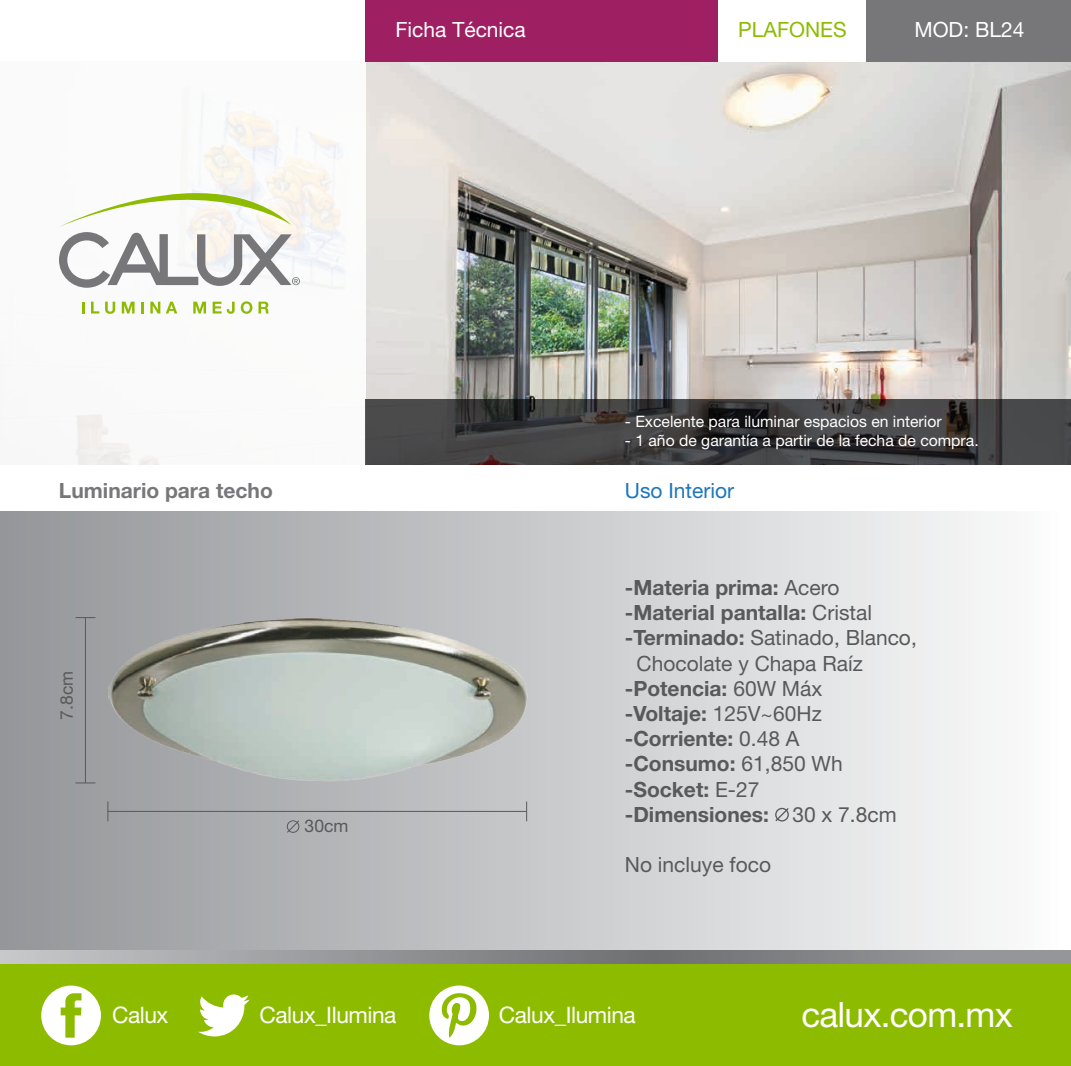
<style>
.page{position:relative;width:1071px;height:1066px;background:#fff}
.page>*{position:absolute;margin:0;border:0;box-sizing:border-box;transform-origin:0 0}
.t1{font:35px "Helvetica Neue";letter-spacing:-.02em;color:#fff}
.t2{font:22.75px "Helvetica Neue";letter-spacing:-.02em;color:#fff}
.t3{font:700 21px "Helvetica Neue";color:#58595b}
.t4{font:21px "Helvetica Neue";color:#58595b}
.t5{font:21px "Helvetica Neue";color:#fff}
.t6{font:700 21px "Helvetica Neue";color:#77777a}
.t7{font:21px "Helvetica Neue";color:#1d76bc}
.t8{font:21px "Helvetica Neue";color:#8dbb00}
.t9{font:17.5px "Helvetica Neue";color:#58595b}
.t10{font:15.75px "Helvetica Neue";color:#fff}
.s1{font-weight:400}
.s2{font-weight:700}
</style>
<div class="page">
<img style="left:366px;top:61px;width:705px;height:338px">
<div style="left:0;top:511px;width:1071px;height:439px;background:linear-gradient(to right,#929598,#fdfdfd)"></div>
<svg style="left:82px;top:302px;width:2px;height:11px"></svg>
<svg style="left:91px;top:301px;width:8px;height:12px"></svg>
<svg style="left:105px;top:301px;width:10px;height:13px"></svg>
<svg style="left:122px;top:301px;width:13px;height:12px"></svg>
<svg style="left:141px;top:302px;width:3px;height:11px"></svg>
<svg style="left:150px;top:301px;width:10px;height:12px"></svg>
<svg style="left:166px;top:301px;width:11px;height:12px"></svg>
<svg style="left:193px;top:301px;width:13px;height:12px"></svg>
<svg style="left:213px;top:301px;width:22px;height:13px"></svg>
<svg style="left:241px;top:301px;width:11px;height:13px"></svg>
<svg style="left:259px;top:301px;width:10px;height:12px"></svg>
<svg style="left:59px;top:152px;width:241px;height:136px"></svg>
<svg style="left:0;top:950px;width:1071px;height:14px;background:#919396"></svg>
<svg style="left:366px;top:399px;width:705px;height:65px;background:#3e3d3e"></svg>
<hr style="left:108px;top:810px;width:419px;height:1px;background:#58595b">
<svg style="left:107px;top:801px;width:1px;height:20px"></svg>
<svg style="left:526px;top:801px;width:1px;height:20px"></svg>
<hr style="left:85px;top:617px;width:1px;height:165px;background:#58595b">
<svg style="left:76px;top:617px;width:19px;height:1px"></svg>
<svg style="left:76px;top:782px;width:19px;height:1px"></svg>
<svg style="left:286px;top:819px;width:14px;height:14px"></svg>
<svg style="left:774px;top:806px;width:16px;height:16px"></svg>
<div style="left:366px;top:0;width:352px;height:61px;background:#9f1f63"></div>
<div style="left:865px;top:0;width:206px;height:61px;background:#77777a"></div>
<div style="left:0;top:964px;width:1071px;height:101px;background:#8dbb00"></div>
<svg style="left:41px;top:985px;width:60px;height:60px"></svg>
<svg style="left:198px;top:994px;width:52px;height:42px"></svg>
<svg style="left:429px;top:985px;width:60px;height:60px"></svg>
<img style="left:109px;top:617px;width:418px;height:165px">
<p class="t5" style="left:396px;top:17px;width:132px">Ficha Técnica</p>
<p class="t8" style="left:738px;top:17px;width:110px">PLAFONES</p>
<p class="t5" style="left:914px;top:17px;width:112px">MOD: BL24</p>
<p class="t10" style="left:625px;top:412px;width:318px">- Excelente para iluminar espacios en interior</p>
<p class="t10" style="left:625px;top:431px;width:355px">- 1 año de garantía a partir de la fecha de compra.</p>
<p class="t6" style="left:59px;top:477px;width:215px">Luminario para techo</p>
<p class="t7" style="left:625px;top:477px;width:111px">Uso Interior</p>
<p class="t9" style="left:56px;top:719px;width:50px;rotate:-90deg">7.8cm</p>
<p class="t9" style="left:305px;top:815px;width:45px">30cm</p>
<p class="t3" style="left:625px;top:574px;width:216px">-Materia prima: <span class="s1">Acero</span></p>
<p class="t3" style="left:625px;top:599px;width:249px">-Material pantalla: <span class="s1">Cristal</span></p>
<p class="t4" style="left:625px;top:625px;width:294px"><span class="s2">-Terminado:</span> Satinado, Blanco,</p>
<p class="t4" style="left:637px;top:650px;width:228px">Chocolate y Chapa Raíz</p>
<p class="t3" style="left:625px;top:675px;width:199px">-Potencia: <span class="s1">60W Máx</span></p>
<p class="t3" style="left:625px;top:700px;width:198px">-Voltaje: <span class="s1">125V~60Hz</span></p>
<p class="t3" style="left:625px;top:725px;width:176px">-Corriente: <span class="s1">0.48 A</span></p>
<p class="t3" style="left:625px;top:750px;width:219px">-Consumo: <span class="s1">61,850 Wh</span></p>
<p class="t3" style="left:625px;top:776px;width:136px">-Socket: <span class="s1">E-27</span></p>
<p class="t3" style="left:625px;top:801px;width:273px">-Dimensiones: <span class="s1">30 x 7.8cm</span></p>
<p class="t4" style="left:625px;top:852px;width:148px">No incluye foco</p>
<p class="t2" style="left:112px;top:1000px;width:58px">Calux</p>
<p class="t2" style="left:260px;top:1000px;width:138px">Calux_Ilumina</p>
<p class="t2" style="left:499px;top:1000px;width:138px">Calux_Ilumina</p>
<h1 class="t1" style="left:801px;top:993px;width:213px">calux.com.mx</h1>
</div>
